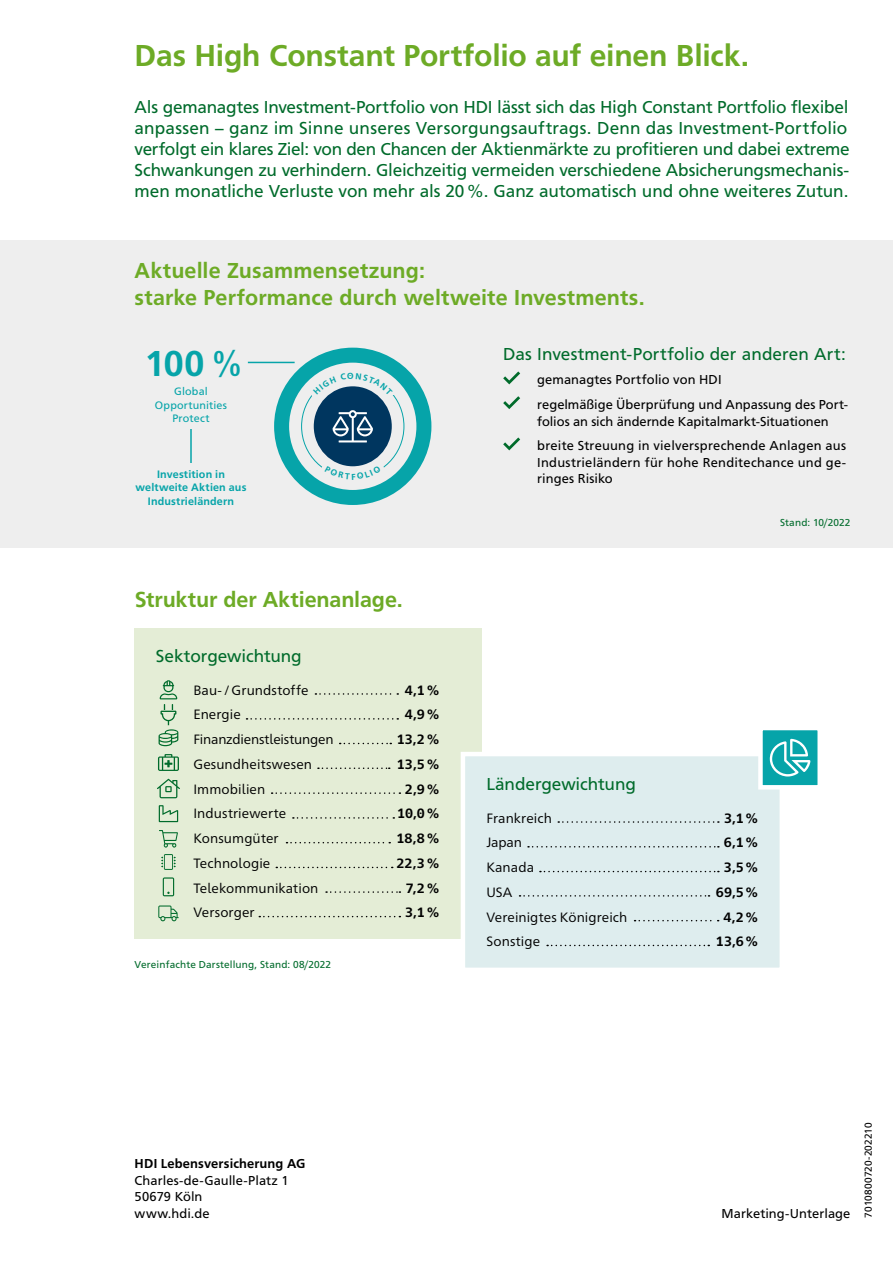
<style>
.page{position:relative;width:893px;height:1263px;background:#fff}
.page>*{position:absolute;margin:0;border:0;box-sizing:border-box;transform-origin:0 0}
.t1{font:37.5px "HDI Gerling Sans Bold";color:#06a4a9}
.t2{font:31.5px "HDI Gerling Sans Bold";letter-spacing:-.005em;color:#6dab26}
.t3{font:22.5px/27px "HDI Gerling Sans Bold";letter-spacing:.005em;color:#6dab26}
.t4{font:18px/21px "HDI Gerling Sans Regular";letter-spacing:-.01em;color:#006b2b}
.t5{font:13.5px/16.5px "HDI Gerling Sans Regular";letter-spacing:.005em;color:#000}
.t6{font:13.5px "HDI Pro";letter-spacing:.005em;color:#000}
.t7{font:700 13.5px "HDI Pro";letter-spacing:.005em;color:#000}
.t8{font:13.5px "HDI Gerling Sans Bold";letter-spacing:.01em;color:#000}
.t9{font:13.5px "HDI Pro";letter-spacing:-.015em;color:#000}
.t10{font:11.25px/13.5px "HDI Gerling Sans Bold";letter-spacing:.015em;color:#06a4a9;text-align:center}
.t11{font:11.25px/13.5px "HDI Gerling Sans Regular";letter-spacing:.015em;color:#06a4a9;text-align:center}
.t12{font:10.5px "HDI Gerling Sans Regular";letter-spacing:.01em;color:#006b2b}
.t13{font:10.5px "HDI Gerling Sans Regular";letter-spacing:.01em;color:#000}
</style>
<div class="page">
<div style="left:0;top:240px;width:893px;height:307px;background:#eee"></div>
<svg style="left:503px;top:371px;width:17px;height:13px"></svg>
<svg style="left:503px;top:396px;width:17px;height:13px"></svg>
<svg style="left:503px;top:437px;width:17px;height:13px"></svg>
<div style="left:135px;top:628px;width:347px;height:310px;background:#e4edd6"></div>
<svg style="left:158px;top:754px;width:21px;height:17px"></svg>
<svg style="left:157px;top:779px;width:23px;height:19px"></svg>
<svg style="left:159px;top:805px;width:19px;height:17px"></svg>
<svg style="left:159px;top:830px;width:19px;height:17px"></svg>
<svg style="left:161px;top:854px;width:15px;height:16px"></svg>
<svg style="left:163px;top:877px;width:11px;height:19px"></svg>
<svg style="left:158px;top:905px;width:21px;height:16px"></svg>
<svg style="left:159px;top:680px;width:19px;height:66px"></svg>
<svg style="left:315px;top:693px;width:83px;height:2px"></svg>
<svg style="left:247px;top:718px;width:151px;height:2px"></svg>
<svg style="left:340px;top:743px;width:51px;height:1px"></svg>
<svg style="left:318px;top:767px;width:72px;height:2px"></svg>
<svg style="left:272px;top:792px;width:128px;height:2px"></svg>
<svg style="left:293px;top:817px;width:101px;height:2px"></svg>
<svg style="left:286px;top:842px;width:104px;height:1px"></svg>
<svg style="left:276px;top:867px;width:117px;height:1px"></svg>
<svg style="left:326px;top:891px;width:74px;height:2px"></svg>
<svg style="left:259px;top:916px;width:141px;height:1px"></svg>
<div style="left:458px;top:752px;width:322px;height:216px;background:#deedee"></div>
<svg style="left:558px;top:821px;width:161px;height:2px"></svg>
<svg style="left:528px;top:846px;width:191px;height:1px"></svg>
<svg style="left:540px;top:871px;width:179px;height:1px"></svg>
<svg style="left:519px;top:895px;width:190px;height:1px"></svg>
<svg style="left:635px;top:920px;width:84px;height:1px"></svg>
<svg style="left:547px;top:945px;width:162px;height:1px"></svg>
<div style="left:758px;top:726px;width:64px;height:63px;background:#06a4a9;border:4px solid #fff"></div>
<svg style="left:769px;top:739px;width:41px;height:37px"></svg>
<hr style="left:248px;top:362px;width:47px;height:1px;background:#06a4a9">
<hr style="left:190px;top:383px;width:2px;height:93px;background:#06a4a9">
<div style="left:135px;top:463px;width:112px;height:47px;background:#eee"></div>
<div style="left:155px;top:381px;width:72px;height:48px;background:#eee"></div>
<div style="left:274px;top:348px;width:157px;height:157px;border:15px solid #06a4a9;border-radius:50%"></div>
<div style="left:314px;top:386px;width:78px;height:80px;background:#00365f;border-radius:50%"></div>
<svg style="left:333px;top:410px;width:40px;height:32px"></svg>
<svg style="left:313px;top:373px;width:80px;height:22px"></svg>
<svg style="left:325px;top:466px;width:56px;height:12px"></svg>
<h2 class="t2" style="left:135px;top:38px;width:616px">Das High Constant Portfolio auf einen Blick.</h2>
<p class="t4" style="left:135px;top:97px;width:717px">Als gemanagtes Investment-Portfolio von HDI lässt sich das High Constant Portfolio flexibel anpassen – ganz im Sinne unseres Versorgungsauftrags. Denn das Investment-Portfolio verfolgt ein klares Ziel: von den Chancen der Aktienmärkte zu profitieren und dabei extreme Schwankungen zu verhindern. Gleichzeitig vermeiden verschiedene Absicherungsmechanis&shy;men monatliche Verluste von mehr als 20%. Ganz automatisch und ohne weiteres Zutun.</p>
<p class="t3" style="left:135px;top:257px;width:512px">Aktuelle Zusammensetzung:<br>starke Performance durch weltweite Investments.</p>
<h1 class="t1" style="left:145px;top:342px;width:101px">100%</h1>
<p class="t11" style="left:155px;top:385px;width:74px">Global<br>Opportunities<br>Protect</p>
<p class="t10" style="left:136px;top:467px;width:112px">Investition in weltweite Aktien aus<br>Industrieländern</p>
<p class="t3" style="left:135px;top:586px;width:270px">Struktur der Aktienanlage.</p>
<p class="t4" style="left:156px;top:645px;width:147px">Sektorgewichtung</p>
<p class="t6" style="left:193px;top:680px;width:117px">Bau- /Grundstoffe</p>
<p class="t7" style="left:405px;top:680px;width:36px">4,1%</p>
<p class="t6" style="left:193px;top:705px;width:49px">Energie</p>
<p class="t7" style="left:405px;top:705px;width:36px">4,9%</p>
<p class="t9" style="left:193px;top:729px;width:142px">Finanzdienstleistungen</p>
<p class="t7" style="left:397px;top:730px;width:44px">13,2%</p>
<p class="t6" style="left:193px;top:754px;width:120px">Gesundheitswesen</p>
<p class="t7" style="left:397px;top:754px;width:44px">13,5%</p>
<p class="t6" style="left:193px;top:779px;width:73px">Immobilien</p>
<p class="t7" style="left:405px;top:779px;width:36px">2,9%</p>
<p class="t6" style="left:193px;top:804px;width:94px">Industriewerte</p>
<p class="t7" style="left:397px;top:804px;width:44px">10,0%</p>
<p class="t6" style="left:193px;top:828px;width:87px">Konsumgüter</p>
<p class="t7" style="left:396px;top:828px;width:45px">18,8%</p>
<p class="t6" style="left:193px;top:853px;width:78px">Technologie</p>
<p class="t7" style="left:397px;top:853px;width:44px">22,3%</p>
<p class="t6" style="left:193px;top:878px;width:127px">Telekommunikation</p>
<p class="t7" style="left:406px;top:878px;width:35px">7,2%</p>
<p class="t6" style="left:193px;top:903px;width:63px">Versorger</p>
<p class="t7" style="left:405px;top:903px;width:36px">3,1%</p>
<p class="t12" style="left:135px;top:958px;width:198px">Vereinfachte Darstellung, Stand: 08/2022</p>
<p class="t4" style="left:503px;top:343px;width:344px">Das Investment-Portfolio der anderen Art:</p>
<p class="t5" style="left:537px;top:368px;width:313px;line-height:24.8px">gemanagtes Portfolio von HDI<br>regelmäßige Überprüfung und Anpassung des Port-</p>
<p class="t5" style="left:537px;top:409px;width:310px;line-height:24.8px">folios an sich ändernde Kapitalmarkt-Situationen breite Streuung in vielversprechende Anlagen aus</p>
<p class="t5" style="left:537px;top:454px;width:310px">Industrieländern für hohe Renditechance und ge&shy;ringes Risiko</p>
<p class="t12" style="left:780px;top:517px;width:72px">Stand: 10/2022</p>
<p class="t4" style="left:486px;top:773px;width:151px">Ländergewichtung</p>
<p class="t6" style="left:486px;top:808px;width:67px">Frankreich</p>
<p class="t7" style="left:724px;top:808px;width:36px">3,1%</p>
<p class="t6" style="left:486px;top:833px;width:37px">Japan</p>
<p class="t7" style="left:724px;top:833px;width:36px">6,1%</p>
<p class="t6" style="left:486px;top:857px;width:49px">Kanada</p>
<p class="t7" style="left:724px;top:858px;width:36px">3,5%</p>
<p class="t6" style="left:486px;top:882px;width:28px">USA</p>
<p class="t7" style="left:716px;top:882px;width:44px">69,5%</p>
<p class="t6" style="left:486px;top:907px;width:142px">Vereinigtes Königreich</p>
<p class="t7" style="left:723px;top:907px;width:36px">4,2%</p>
<p class="t6" style="left:486px;top:932px;width:55px">Sonstige</p>
<p class="t7" style="left:716px;top:932px;width:44px">13,6%</p>
<p class="t8" style="left:135px;top:1156px;width:172px">HDI Lebensversicherung AG</p>
<p class="t5" style="left:135px;top:1172px;width:156px">Charles-de-Gaulle-Platz 1<br>50679 Köln<br>www.hdi.de</p>
<p class="t5" style="left:722px;top:1205px;width:130px">Marketing-Unterlage</p>
<p class="t13" style="left:862px;top:1217px;width:96px;rotate:-90deg">7010800720-202210</p>
</div>
